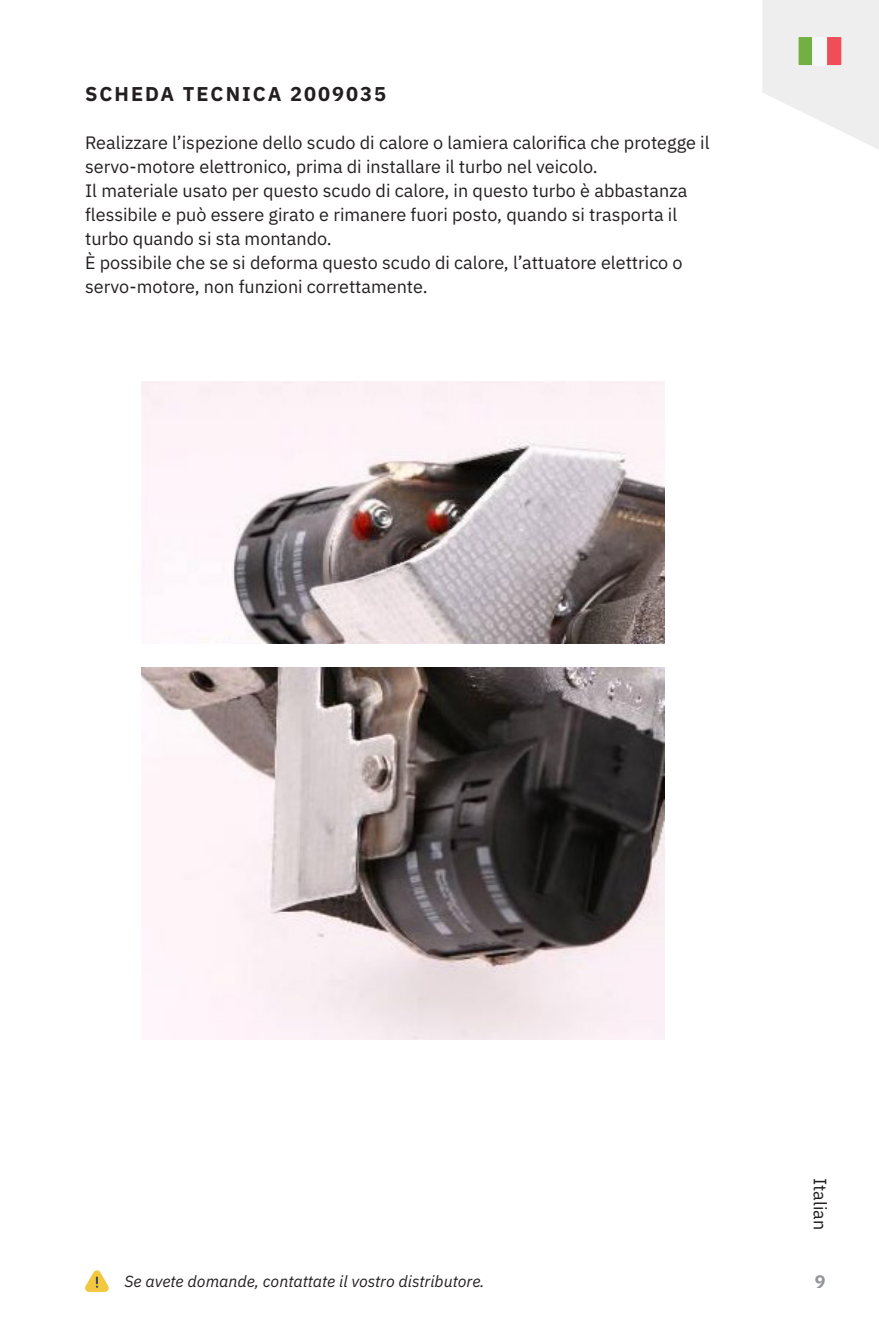
<style>
.page{position:relative;width:879px;height:1338px;background:#fff}
.page>*{position:absolute;margin:0;border:0;box-sizing:border-box;transform-origin:0 0}
.t1{font:700 20px "IBM Plex Sans";letter-spacing:.1em;color:#231f20}
.t2{font:18px/24px "IBM Plex Sans";color:#231f20}
.t3{font:700 18px "IBM Plex Sans";color:#939598}
.t4{font:italic 16px "IBM Plex Sans";color:#231f20}
</style>
<div class="page">
<svg style="left:85px;top:1270px;width:24px;height:22px"></svg>
<svg style="left:762px;top:0;width:117px;height:150px"></svg>
<img style="left:141px;top:382px;width:523px;height:262px">
<img style="left:141px;top:668px;width:523px;height:372px">
<p class="t1" style="left:85px;top:78px;width:302px">SCHEDA TECNICA 2009035</p>
<p class="t2" style="left:85px;top:129px;width:626px">Realizzare l’ispezione dello scudo di calore o lamiera calorifica che protegge il servo-motore elettronico, prima di installare il turbo nel veicolo.</p>
<p class="t2" style="left:85px;top:177px;width:604px">Il materiale usato per questo scudo di calore, in questo turbo è abbastanza flessibile e può essere girato e rimanere fuori posto, quando si trasporta il turbo quando si sta montando.</p>
<p class="t2" style="left:85px;top:249px;width:599px">È possibile che se si deforma questo scudo di calore, l’attuatore elettrico o servo-motore, non funzioni correttamente.</p>
<p class="t4" style="left:124px;top:1269px;width:362px">Se avete domande, contattate il vostro distributore.</p>
<p class="t2" style="left:834px;top:1178px;width:54px;rotate:90deg">Italian</p>
<p class="t3" style="left:814px;top:1268px;width:12px">9</p>
</div>
